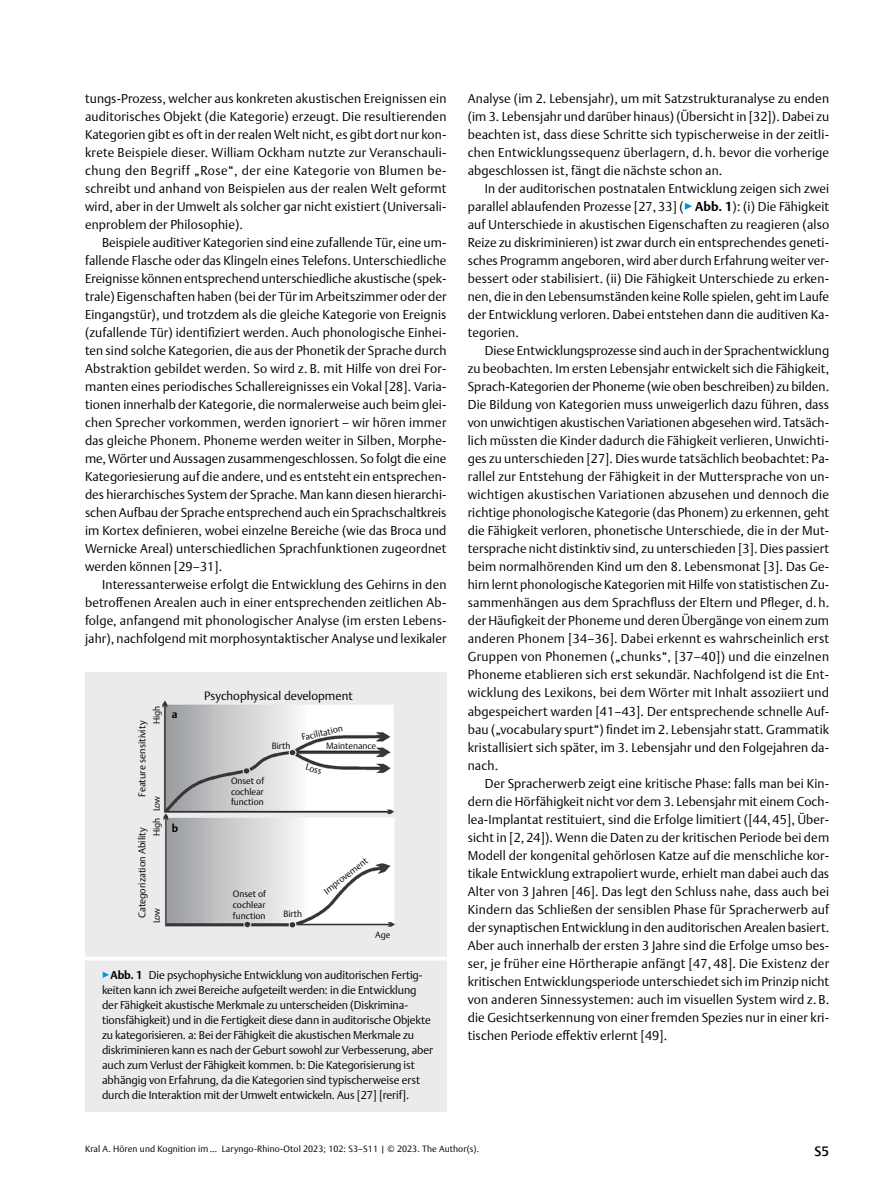
<style>
.page{position:relative;width:893px;height:1191px;background:#fff}
.page>*{position:absolute;margin:0;border:0;box-sizing:border-box;transform-origin:0 0}
.t1{font:500 13.5px "Thieme Argo 2011";color:#000}
.t2{font:300 12.75px/18px "Thieme Argo 2011";letter-spacing:.01em;color:#000;text-align:justify}
.t3{font:300 12px "Thieme Argo 2011";color:#000}
.t4{font:300 11.25px/15px "Thieme Argo 2011";letter-spacing:-.01em;color:#000}
.t5{font:700 10.8px "Thieme Argo 2011";color:#000}
.t6{font:300 9.75px "Thieme Argo 2011";color:#000}
.t7{font:300 9px/10.8px "Thieme Argo 2011";color:#000;text-align:justify}
.s1{color:#0095da}
.s2{font-weight:700}
</style>
<div class="page">
<div style="left:85px;top:672px;width:361px;height:285px;background:#ebebec"></div>
<img style="left:162px;top:700px;width:232px;height:227px">
<div style="left:85px;top:957px;width:361px;height:154px;background:#ebebec"></div>
<svg style="left:85px;top:957px;width:361px;height:3px"></svg>
<p class="t2" style="left:85px;top:89px;width:363px">tungs-Prozess, welcher aus konkreten akustischen Ereignissen ein auditorisches Objekt (die Kategorie) erzeugt. Die resultierenden Kategorien gibt es oft in der realen Welt nicht, es gibt dort nur kon&shy;krete Beispiele dieser. William Ockham nutzte zur Veranschauli&shy;chung den Begriff „Rose“, der eine Kategorie von Blumen be&shy;schreibt und anhand von Beispielen aus der realen Welt geformt wird, aber in der Umwelt als solcher gar nicht existiert (Universali&shy;enproblem der Philosophie).</p>
<p class="t2" style="left:85px;top:233px;width:363px;text-indent:17px">Beispiele auditiver Kategorien sind eine zufallende Tür, eine um&shy;fallende Flasche oder das Klingeln eines Telefons. Unterschiedliche Ereignisse können entsprechend unterschiedliche akustische (spek&shy;trale) Eigenschaften haben (bei der Tür im Arbeitszimmer oder der Eingangstür), und trotzdem als die gleiche Kategorie von Ereignis (zufallende Tür) identifiziert werden. Auch phonologische Einhei&shy;ten sind solche Kategorien, die aus der Phonetik der Sprache durch Abstraktion gebildet werden. So wird z. B. mit Hilfe von drei For&shy;manten eines periodisches Schallereignisses ein Vokal [28]. Varia&shy;tionen innerhalb der Kategorie, die normalerweise auch beim glei&shy;chen Sprecher vorkommen, werden ignoriert – wir hören immer das gleiche Phonem. Phoneme werden weiter in Silben, Morphe&shy;me, Wörter und Aussagen zusammengeschlossen. So folgt die eine Kategoriesierung auf die andere, und es entsteht ein entsprechen&shy;des hierarchisches System der Sprache. Man kann diesen hierarchi&shy;schen Aufbau der Sprache entsprechend auch ein Sprachschaltkreis im Kortex definieren, wobei einzelne Bereiche (wie das Broca und Wernicke Areal) unterschiedlichen Sprachfunktionen zugeordnet werden können [29–31].</p>
<p class="t2" style="left:85px;top:575px;width:363px;text-indent:17px">Interessanterweise erfolgt die Entwicklung des Gehirns in den betroffenen Arealen auch in einer entsprechenden zeitlichen Ab&shy;folge, anfangend mit phonologischer Analyse (im ersten Lebens&shy;jahr), nachfolgend mit morphosyntaktischer Analyse und lexikaler</p>
<p class="t7" style="left:151px;top:724px;width:20px;rotate:-90deg">High</p>
<p class="t6" style="left:135px;top:796px;width:77px;rotate:-90deg">Feature sensitivity</p>
<p class="t6" style="left:135px;top:918px;width:92px;rotate:-90deg">Categorization Ability</p>
<p class="t7" style="left:151px;top:811px;width:17px;rotate:-90deg">Low</p>
<p class="t7" style="left:151px;top:836px;width:20px;rotate:-90deg">High</p>
<p class="t7" style="left:151px;top:923px;width:17px;rotate:-90deg">Low</p>
<p class="t5" style="left:172px;top:707px;width:7px">a</p>
<p class="t5" style="left:172px;top:821px;width:8px">b</p>
<p class="t3" style="left:204px;top:687px;width:150px">Psychophysical development</p>
<p class="t7" style="left:272px;top:739px;width:20px">Birth</p>
<p class="t7" style="left:231px;top:775px;width:35px">Onset of cochlear function</p>
<p class="t7" style="left:300px;top:732px;width:44px;rotate:-13deg">Facilitation</p>
<p class="t7" style="left:326px;top:740px;width:52px">Maintenance</p>
<p class="t7" style="left:308px;top:761px;width:18px;rotate:18deg">Loss</p>
<p class="t7" style="left:233px;top:888px;width:35px">Onset of cochlear function</p>
<p class="t7" style="left:283px;top:908px;width:20px">Birth</p>
<p class="t7" style="left:321px;top:887px;width:54px;rotate:-38deg">Improvement</p>
<p class="t7" style="left:375px;top:928px;width:17px">Age</p>
<p class="t4" style="left:102px;top:966px;width:332px"><span class="s1">▶</span><span class="s2">Abb. 1</span> Die psychophysiche Entwicklung von auditorischen Fertig&shy;keiten kann ich zwei Bereiche aufgeteilt werden: in die Entwicklung der Fähigkeit akustische Merkmale zu unterscheiden (Diskrimina&shy;tionsfähigkeit) und in die Fertigkeit diese dann in auditorische Objekte zu kategorisieren. a: Bei der Fähigkeit die akustischen Merkmale zu diskriminieren kann es nach der Geburt sowohl zur Verbesserung, aber auch zum Verlust der Fähigkeit kommen. b: Die Kategorisierung ist abhängig von Erfahrung, da die Kategorien sind typischerweise erst durch die Interaktion mit der Umwelt entwickeln. Aus [27] [rerif].</p>
<p class="t2" style="left:468px;top:89px;width:363px">Analyse (im 2. Lebensjahr), um mit Satzstrukturanalyse zu enden (im 3. Lebensjahr und darüber hinaus) (Übersicht in [32]). Dabei zu beachten ist, dass diese Schritte sich typischerweise in der zeitli&shy;chen Entwicklungssequenz überlagern, d. h. bevor die vorherige abgeschlossen ist, fängt die nächste schon an.</p>
<p class="t2" style="left:468px;top:179px;width:363px;text-indent:17px">In der auditorischen postnatalen Entwicklung zeigen sich zwei parallel ablaufenden Prozesse [27, 33] (<span class="s1">▶</span><span class="s2">Abb. 1</span>): (i) Die Fähigkeit auf Unterschiede in akustischen Eigenschaften zu reagieren (also Reize zu diskriminieren) ist zwar durch ein entsprechendes geneti&shy;sches Programm angeboren, wird aber durch Erfahrung weiter ver&shy;bessert oder stabilisiert. (ii) Die Fähigkeit Unterschiede zu erken&shy;nen, die in den Lebensumständen keine Rolle spielen, geht im Laufe der Entwicklung verloren. Dabei entstehen dann die auditiven Ka&shy;tegorien.</p>
<p class="t2" style="left:468px;top:341px;width:363px;text-indent:17px">Diese Entwicklungsprozesse sind auch in der Sprachentwicklung zu beobachten. Im ersten Lebensjahr entwickelt sich die Fähigkeit, Sprach-Kategorien der Phoneme (wie oben beschreiben) zu bilden.<br>Die Bildung von Kategorien muss unweigerlich dazu führen, dass von unwichtigen akustischen Variationen abgesehen wird. Tatsäch&shy;lich müssten die Kinder dadurch die Fähigkeit verlieren, Unwichti&shy;ges zu unterschieden [27]. Dies wurde tatsächlich beobachtet: Pa&shy;rallel zur Entstehung der Fähigkeit in der Muttersprache von un&shy;wichtigen akustischen Variationen abzusehen und dennoch die richtige phonologische Kategorie (das Phonem) zu erkennen, geht die Fähigkeit verloren, phonetische Unterschiede, die in der Mut&shy;tersprache nicht distinktiv sind, zu unterschieden [3]. Dies passiert beim normalhörenden Kind um den 8. Lebensmonat [3]. Das Ge&shy;hirn lernt phonologische Kategorien mit Hilfe von statistischen Zu&shy;sammenhängen aus dem Sprachfluss der Eltern und Pfleger, d. h. der Häufigkeit der Phoneme und deren Übergänge von einem zum anderen Phonem [34–36]. Dabei erkennt es wahrscheinlich erst Gruppen von Phonemen („chunks“, [37–40]) und die einzelnen Phoneme etablieren sich erst sekundär. Nachfolgend ist die Ent&shy;wicklung des Lexikons, bei dem Wörter mit Inhalt assoziiert und abgespeichert warden [41–43]. Der entsprechende schnelle Auf&shy;bau („vocabulary spurt“) findet im 2. Lebensjahr statt. Grammatik kristallisiert sich später, im 3. Lebensjahr und den Folgejahren da&shy;nach.</p>
<p class="t2" style="left:468px;top:773px;width:363px;text-indent:17px">Der Spracherwerb zeigt eine kritische Phase: falls man bei Kin&shy;dern die Hörfähigkeit nicht vor dem 3. Lebensjahr mit einem Coch&shy;lea-Implantat restituiert, sind die Erfolge limitiert ([44, 45], Über&shy;sicht in [2, 24]). Wenn die Daten zu der kritischen Periode bei dem Modell der kongenital gehörlosen Katze auf die menschliche kor&shy;tikale Entwicklung extrapoliert wurde, erhielt man dabei auch das Alter von 3 Jahren [46]. Das legt den Schluss nahe, dass auch bei Kindern das Schließen der sensiblen Phase für Spracherwerb auf der synaptischen Entwicklung in den auditorischen Arealen basiert.<br>Aber auch innerhalb der ersten 3 Jahre sind die Erfolge umso bes&shy;ser, je früher eine Hörtherapie anfängt [47, 48]. Die Existenz der kritischen Entwicklungsperiode unterschiedet sich im Prinzip nicht von anderen Sinnessystemen: auch im visuellen System wird z. B. die Gesichtserkennung von einer fremden Spezies nur in einer kri&shy;tischen Periode effektiv erlernt [49].</p>
<p class="t7" style="left:85px;top:1143px;width:396px">Kral A. Hören und Kognition im… Laryngo-Rhino-Otol 2023; 102: S3–S11 | © 2023. The Author(s).</p>
<p class="t1" style="left:815px;top:1142px;width:16px">S5</p>
</div>
